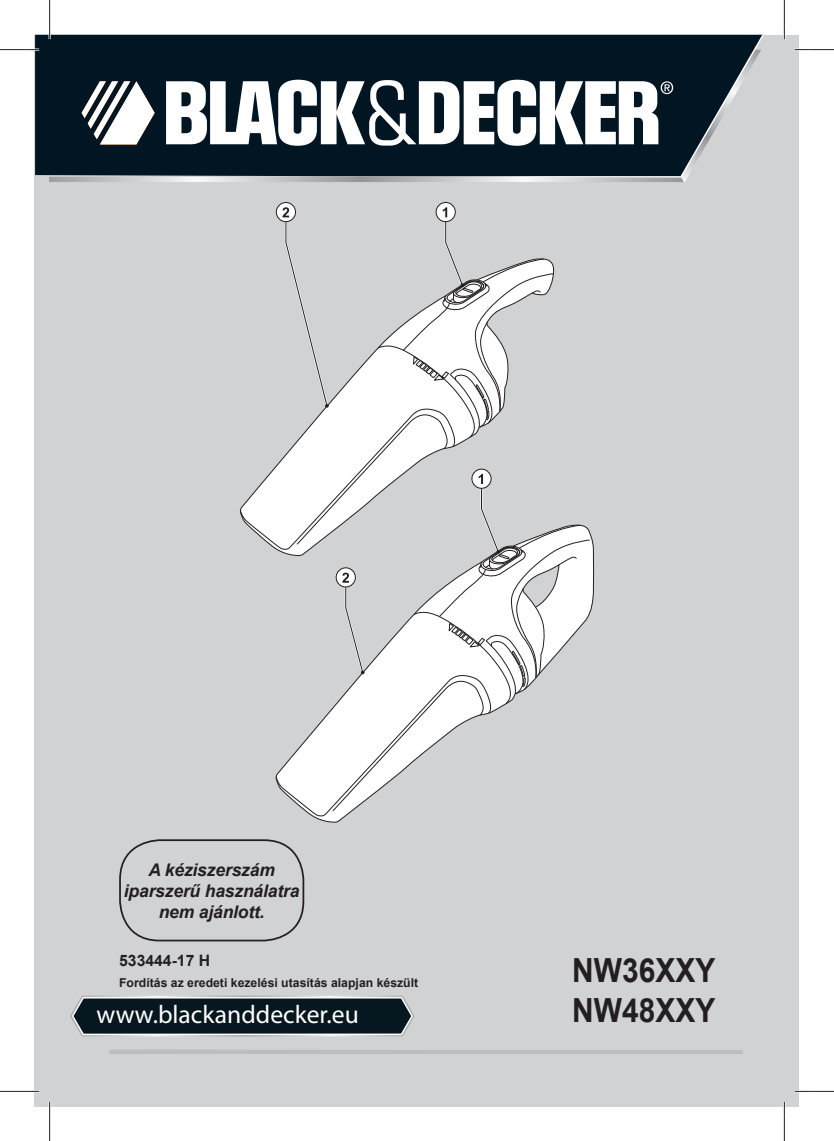
<style>
.page{position:relative;width:834px;height:1141px;background:#fff}
.page>*{position:absolute;margin:0;border:0;box-sizing:border-box;transform-origin:0 0}
.t1{font:700 33.25px/39.9px "Arial";color:#231f20;scale:.9 1}
.t2{font:25.55px "Myriad Pro";color:#fff}
.t3{font:italic 700 17.5px/21px "Arial";letter-spacing:-.01em;color:#231f20;text-align:center}
.t4{font:700 15.75px "Arial";color:#231f20}
.t5{font:700 12.25px "Arial";color:#231f20}
</style>
<div class="page">
<div style="left:35px;top:35px;width:764px;height:1071px;background:#d1d2d4"></div>
<img style="left:49px;top:177px;width:631px;height:5px">
<div style="left:35px;top:35px;width:277px;height:142px;background:#011622"></div>
<svg style="left:312px;top:35px;width:451px;height:143px;background:#23353f"></svg>
<svg style="left:166px;top:80px;width:507px;height:66px;background:#a1a9ad"></svg>
<svg style="left:82px;top:81px;width:73px;height:63px;background:#90979b"></svg>
<img style="left:70px;top:996px;width:344px;height:40px">
<svg style="left:72px;top:997px;width:341px;height:38px;background:#202f36"></svg>
<hr style="left:109px;top:1050px;width:634px;height:4px;background:#bcbdc0">
<svg style="left:276px;top:202px;width:19px;height:20px"></svg>
<div style="left:276px;top:202px;width:20px;height:20px;border:1px solid #231f20;border-radius:50%"></div>
<svg style="left:436px;top:202px;width:19px;height:20px"></svg>
<div style="left:435px;top:202px;width:20px;height:20px;border:1px solid #231f20;border-radius:50%"></div>
<svg style="left:240px;top:207px;width:354px;height:610px"></svg>
<div style="left:119px;top:839px;width:185px;height:102px;border:2px solid #231f20;border-radius:39px"></div>
<svg style="left:0;top:49px;width:39px;height:2px"></svg>
<svg style="left:794px;top:49px;width:39px;height:2px"></svg>
<svg style="left:0;top:1090px;width:39px;height:2px"></svg>
<svg style="left:794px;top:1090px;width:39px;height:2px"></svg>
<svg style="left:49px;top:0;width:2px;height:39px"></svg>
<svg style="left:49px;top:1102px;width:2px;height:39px"></svg>
<svg style="left:783px;top:0;width:2px;height:39px"></svg>
<svg style="left:783px;top:1102px;width:2px;height:39px"></svg>
<h3 class="t3" style="left:124px;top:859px;width:177px">A kéziszerszám iparszerű használatra nem ajánlott.</h3>
<p class="t4" style="left:119px;top:952px;width:93px">533444-17 H</p>
<p class="t5" style="left:119px;top:976px;width:300px">Fordítás az eredeti kezelési utasítás alapjan készült</p>
<h2 class="t2" style="left:96px;top:999px;width:264px">www.blackanddecker.eu</h2>
<h1 class="t1" style="left:572px;top:950px;width:160px">NW36XXY<br>NW48XXY</h1>
</div>
